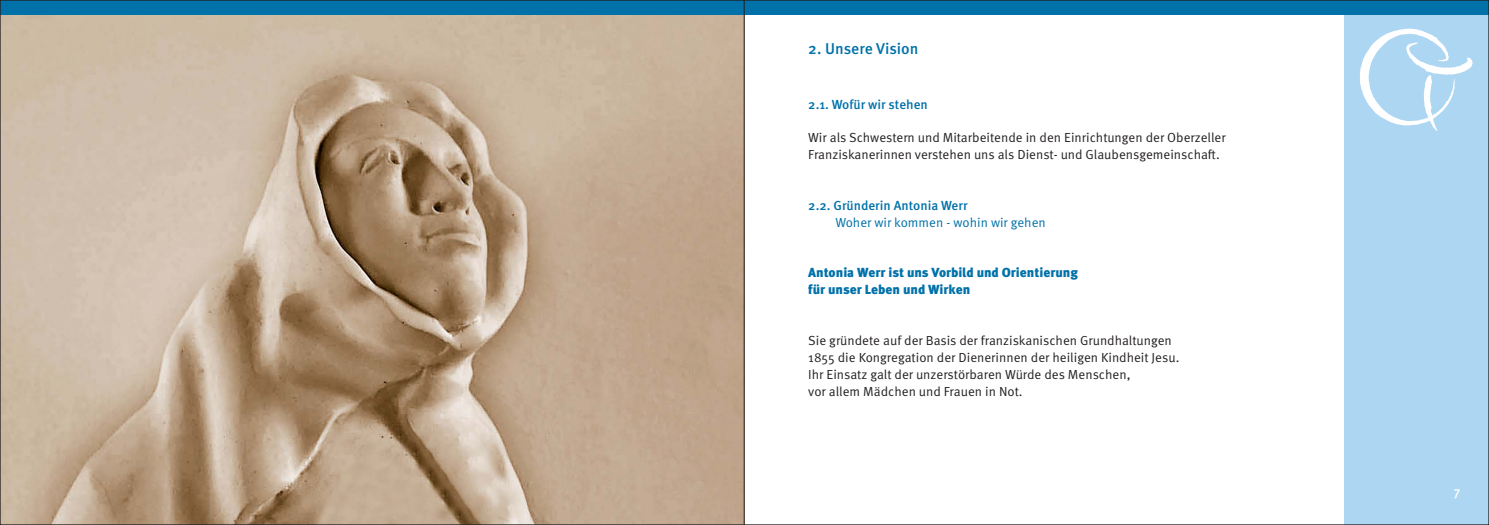
<style>
.page{position:relative;width:1489px;height:525px;background:#fff}
.page>*{position:absolute;margin:0;border:0;box-sizing:border-box;transform-origin:0 0}
.t1{font:500 15.62px "Meta OT";color:#0071a9}
.t2{font:13.12px/16.9px "Meta OT Norm";color:#231f20}
.t3{font:900 13.12px/16.9px "Meta OT";color:#0071a9}
.t4{font:500 13.12px "Meta OT";color:#0071a9}
.t5{font:13.12px "Meta OT Norm";color:#0071a9}
.t6{font:500 13.12px "Meta OT";color:#fff}
</style>
<div class="page">
<div style="left:1344px;top:15px;width:144px;height:509px;background:#acd6f2"></div>
<svg style="left:1360px;top:28px;width:112px;height:103px"></svg>
<img style="left:2px;top:14px;width:741px;height:508px">
<div style="left:0;top:0;width:1488px;height:14px;background:#0071a9"></div>
<hr style="left:743px;top:0;width:1px;height:524px;background:#231f20">
<p class="t1" style="left:808px;top:43px;width:112px">2. Unsere Vision</p>
<p class="t4" style="left:808px;top:99px;width:121px">2.1. Wofür wir stehen</p>
<p class="t2" style="left:808px;top:131px;width:419px">Wir als Schwestern und Mitarbeitende in den Einrichtungen der Oberzeller<br>Franziskanerinnen verstehen uns als Dienst- und Glaubensgemeinschaft.</p>
<p class="t4" style="left:808px;top:200px;width:161px">2.2. Gründerin Antonia Werr</p>
<p class="t5" style="left:835px;top:217px;width:212px">Woher wir kommen - wohin wir gehen</p>
<p class="t3" style="left:808px;top:266px;width:271px">Antonia Werr ist uns Vorbild und Orientierung für unser Leben und Wirken</p>
<p class="t2" style="left:808px;top:333px;width:372px">Sie gründete auf der Basis der franziskanischen Grundhaltungen 1855 die Kongregation der Dienerinnen der heiligen Kindheit Jesu.<br>Ihr Einsatz galt der unzerstörbaren Würde des Menschen,<br>vor allem Mädchen und Frauen in Not.</p>
<p class="t6" style="left:1453px;top:486px;width:8px">7</p>
</div>
